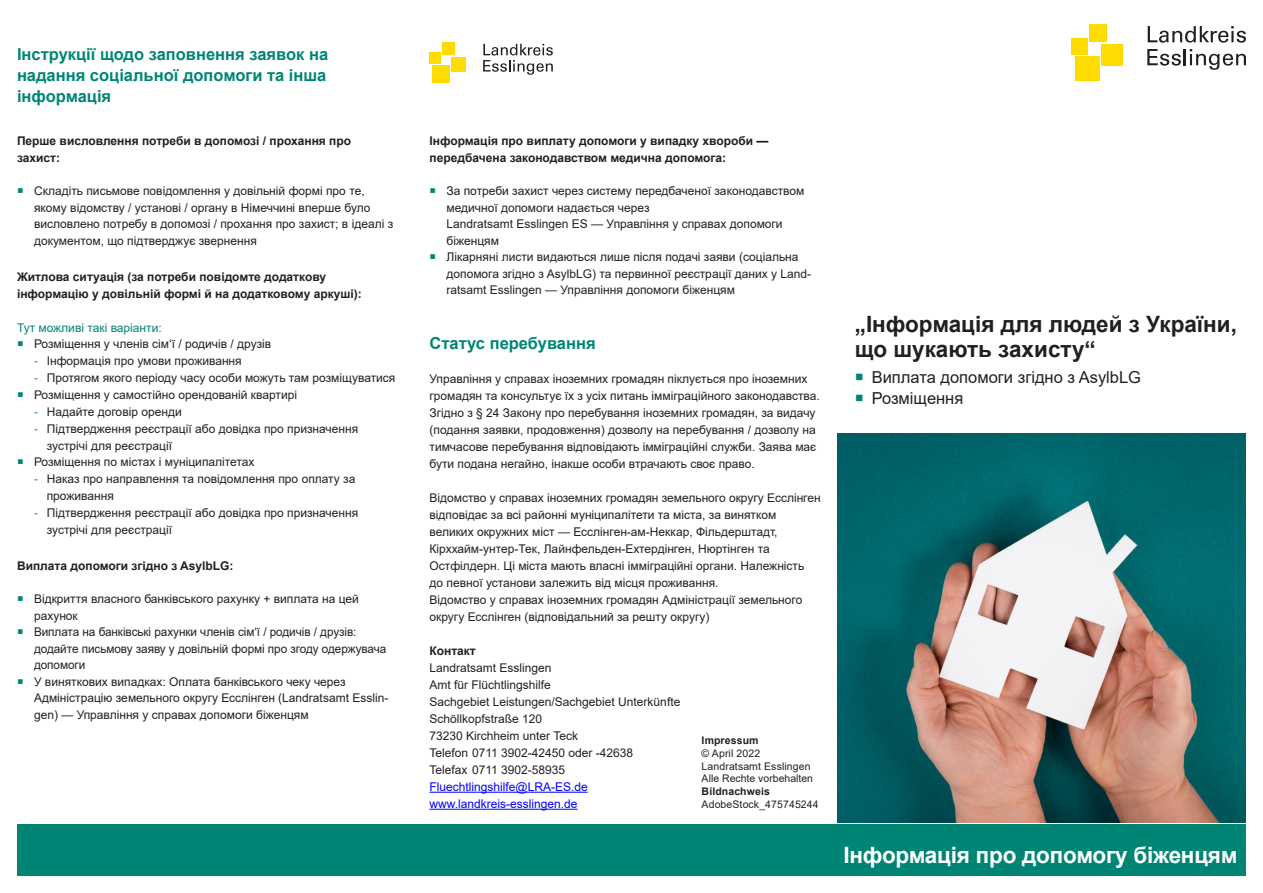
<style>
.page{position:relative;width:1263px;height:893px;background:#fff}
.page>*{position:absolute;margin:0;border:0;box-sizing:border-box;transform-origin:0 0}
.t1{font:700 22.5px/25.5px "Arial";color:#231f20}
.h1_re{font:700 22.5px "Arial";letter-spacing:-.01em;color:#fff}
.t2{font:700 16.5px/21px "Arial";color:#008575;text-align:justify}
.t3{font:16.5px "Arial";color:#231f20}
.t4{font:12px/17px "Arial";color:#231f20}
.t5{font:700 12px/17px "Arial";color:#231f20}
.t6{font:12px "Arial";color:#00f}
.t7{font:12px "Arial";color:#008575}
.t8{font:10.5px/12.8px "Arial";letter-spacing:.01em;color:#231f20}
.t9{font:700 10.5px "Arial";letter-spacing:.01em;color:#231f20}
.s1{font-family:"Univers LT Std";color:#008575}
</style>
<div class="page">
<div style="left:1071px;top:38px;width:17px;height:16px;background:#ffdc01"></div>
<div style="left:1075px;top:56px;width:25px;height:25px;background:#ffdc01"></div>
<div style="left:1101px;top:44px;width:22px;height:21px;background:#ffdc01"></div>
<div style="left:1089px;top:24px;width:18px;height:18px;background:#ffdc01"></div>
<svg style="left:1148px;top:26px;width:98px;height:17px"></svg>
<svg style="left:1147px;top:49px;width:99px;height:21px"></svg>
<svg style="left:483px;top:44px;width:70px;height:31px"></svg>
<div style="left:429px;top:52px;width:12px;height:11px;background:#ffdc01"></div>
<div style="left:432px;top:65px;width:17px;height:17px;background:#ffdc01"></div>
<div style="left:451px;top:57px;width:15px;height:15px;background:#ffdc01"></div>
<div style="left:442px;top:43px;width:13px;height:12px;background:#ffdc01"></div>
<div style="left:17px;top:825px;width:1229px;height:51px;background:#008575"></div>
<img style="left:838px;top:434px;width:408px;height:389px">
<hr style="left:429px;top:792px;width:159px;height:1px;background:#00f">
<hr style="left:429px;top:809px;width:149px;height:1px;background:#00f">
<p class="t2" style="left:17px;top:43px;width:313px">Інструкції щодо заповнення заявок на надання соціальної допомоги та інша інформація</p>
<p class="t5" style="left:17px;top:132px;width:336px">Перше висловлення потреби в допомозі / прохання про захист:</p>
<p class="t4" style="left:34px;top:183px;width:361px;line-height:16.5px">Складіть письмове повідомлення у довільній формі про те, якому відомству / установі / органу в Німеччині вперше було висловлено потребу в допомозі / прохання про захист; в ідеалі з документом, що підтверджує звернення</p>
<p class="t5" style="left:17px;top:268px;width:346px">Житлова ситуація (за потреби повідомте додаткову інформацію у довільній формі й на додатковому аркуші):</p>
<p class="t7" style="left:17px;top:319px;width:146px">Тут можливі такі варіанти:</p>
<p class="t4" style="left:34px;top:335px;width:239px">Розміщення у членів сім‘ї / родичів / друзів</p>
<p class="t4" style="left:34px;top:352px;width:209px"><span class="s1">-</span> Інформація про умови проживання</p>
<p class="t4" style="left:34px;top:369px;width:363px"><span class="s1">-</span> Протягом якого періоду часу особи можуть там розміщуватися</p>
<p class="t4" style="left:34px;top:386px;width:265px">Розміщення у самостійно орендованій квартирі</p>
<p class="t4" style="left:34px;top:403px;width:149px"><span class="s1">-</span> Надайте договір оренди</p>
<p class="t4" style="left:47px;top:420px;width:313px;text-indent:-13px"><span class="s1">-</span> Підтвердження реєстрації або довідка про призначення зустрічі для реєстрації</p>
<p class="t4" style="left:34px;top:453px;width:222px">Розміщення по містах і муніципалітетах</p>
<p class="t4" style="left:47px;top:470px;width:310px;text-indent:-13px"><span class="s1">-</span> Наказ про направлення та повідомлення про оплату за проживання</p>
<p class="t4" style="left:47px;top:504px;width:313px;text-indent:-13px"><span class="s1">-</span> Підтвердження реєстрації або довідка про призначення зустрічі для реєстрації</p>
<p class="t5" style="left:17px;top:557px;width:218px">Виплата допомоги згідно з AsylbLG:</p>
<p class="t4" style="left:34px;top:591px;width:326px;line-height:16.5px">Відкриття власного банківського рахунку + виплата на цей рахунок</p>
<p class="t4" style="left:34px;top:624px;width:354px;line-height:16.5px">Виплата на банківські рахунки членів сім‘ї / родичів / друзів: додайте письмову заяву у довільній формі про згоду одержувача допомоги</p>
<p class="t4" style="left:34px;top:673px;width:356px;line-height:16.5px">У виняткових випадках: Оплата банківського чеку через<br>Адміністрацію земельного округу Есслінген (Landratsamt Esslin&shy;gen) — Управління у справах допомоги біженцям</p>
<p class="t5" style="left:429px;top:132px;width:341px">Інформація про виплату допомоги у випадку хвороби — передбачена законодавством медична допомога:</p>
<p class="t4" style="left:446px;top:183px;width:359px;line-height:16.5px">За потреби захист через систему передбаченої законодавством медичної допомоги надається через<br>Landratsamt Esslingen ES — Управління у справах допомоги біженцям</p>
<p class="t4" style="left:446px;top:249px;width:366px;line-height:16.5px">Лікарняні листи видаються лише після подачі заяви (соціальна допомога згідно з AsylbLG) та первинної реєстрації даних у Land&shy;ratsamt Esslingen — Управління допомоги біженцям</p>
<p class="t2" style="left:429px;top:333px;width:168px">Статус перебування</p>
<p class="t4" style="left:429px;top:370px;width:392px">Управління у справах іноземних громадян піклується про іноземних громадян та консультує їх з усіх питань імміграційного законодавства.</p>
<p class="t4" style="left:429px;top:404px;width:388px;text-align:justify">Згідно з § 24 Закону про перебування іноземних громадян, за видачу (подання заявки, продовження) дозволу на перебування / дозволу на тимчасове перебування відповідають імміграційні служби. Заява має бути подана негайно, інакше особи втрачають своє право.</p>
<p class="t4" style="left:429px;top:489px;width:393px">Відомство у справах іноземних громадян земельного округу Есслінген відповідає за всі районні муніципалітети та міста, за винятком великих окружних міст — Есслінген-ам-Неккар, Фільдерштадт, Кірххайм-унтер-Тек, Лайнфельден-Ехтердінген, Нюртінген та Остфілдерн. Ці міста мають власні імміграційні органи. Належність до певної установи залежить від місця проживання.</p>
<p class="t4" style="left:429px;top:591px;width:374px">Відомство у справах іноземних громадян Адміністрації земельного округу Есслінген (відповідальний за решту округу)</p>
<p class="t5" style="left:429px;top:642px;width:48px">Контакт</p>
<p class="t4" style="left:429px;top:659px;width:124px">Landratsamt Esslingen</p>
<p class="t4" style="left:429px;top:676px;width:123px">Amt für Flüchtlingshilfe</p>
<p class="t4" style="left:429px;top:693px;width:252px">Sachgebiet Leistungen/Sachgebiet Unterkünfte</p>
<p class="t4" style="left:429px;top:710px;width:114px">Schöllkopfstraße 120</p>
<p class="t4" style="left:429px;top:727px;width:150px">73230 Kirchheim unter Teck</p>
<p class="t4" style="left:429px;top:744px;width:205px">Telefon 0711 3902-42450 oder -42638</p>
<p class="t4" style="left:429px;top:761px;width:137px">Telefax 0711 3902-58935</p>
<p class="t6" style="left:429px;top:778px;width:160px">Fluechtlingshilfe@LRA-ES.de</p>
<p class="t6" style="left:429px;top:795px;width:150px">www.landkreis-esslingen.de</p>
<p class="t9" style="left:702px;top:733px;width:58px">Impressum</p>
<p class="t8" style="left:702px;top:747px;width:110px">© April 2022<br>Landratsamt Esslingen</p>
<p class="t8" style="left:702px;top:772px;width:113px">Alle Rechte vorbehalten</p>
<p class="t9" style="left:702px;top:784px;width:70px">Bildnachweis</p>
<p class="t8" style="left:702px;top:798px;width:118px">AdobeStock_475745244</p>
<p class="t1" style="left:855px;top:311px;width:384px">„Інформація для людей з України, що шукають захисту“</p>
<p class="t3" style="left:872px;top:366px;width:271px">Виплата допомоги згідно з AsylbLG</p>
<p class="t3" style="left:872px;top:387px;width:93px">Розміщення</p>
<p class="h1_re" style="left:843px;top:839px;width:395px">Інформація про допомогу біженцям</p>
</div>
